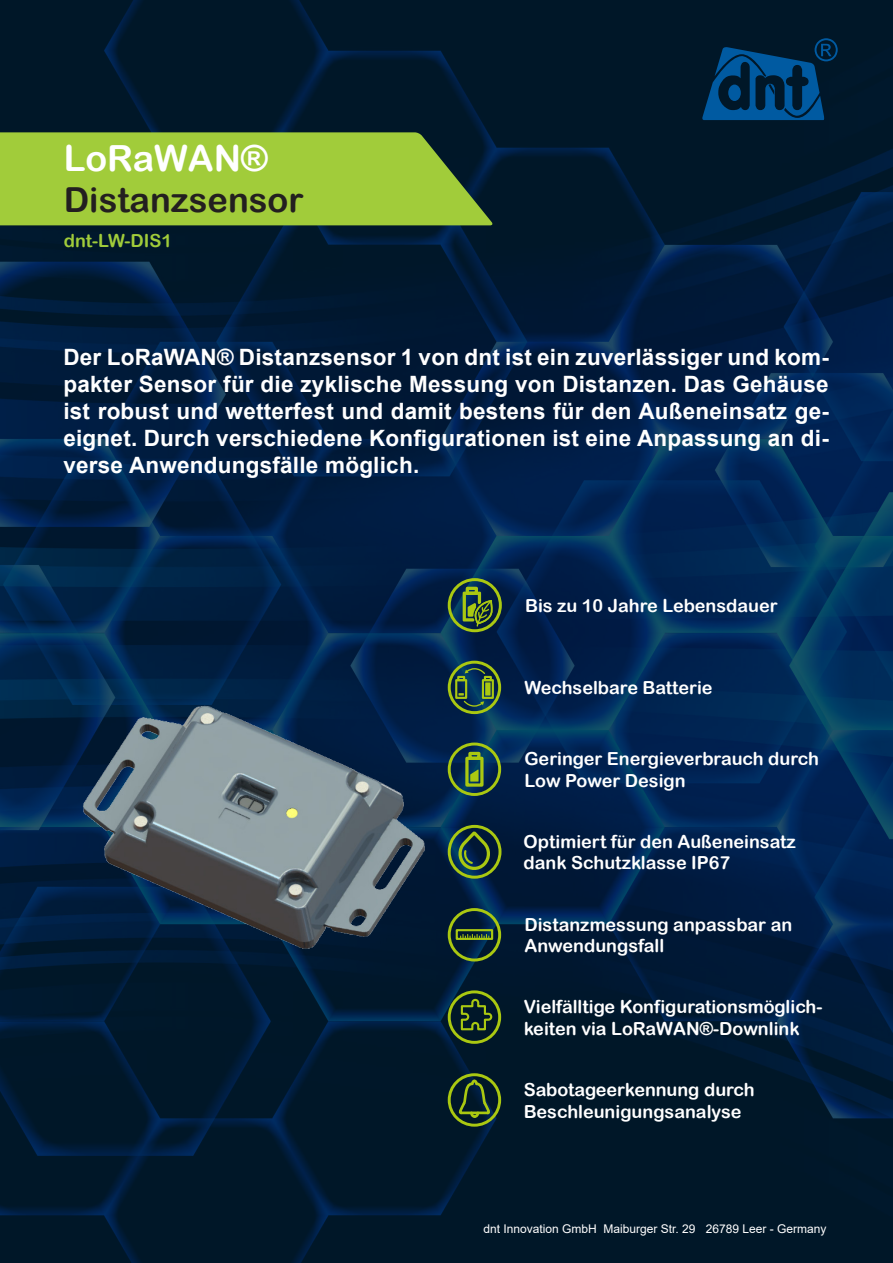
<style>
.page{position:relative;width:893px;height:1263px;background:#fff}
.page>*{position:absolute;margin:0;border:0;box-sizing:border-box;transform-origin:0 0}
.t1{font:36px "Arial Rounded MT Bold";color:#fff}
.t2{font:34.5px "Arial Rounded MT Bold";color:#231f20}
.Fließtext_Deckblatt2{font:700 22.5px/27px "Arial";letter-spacing:.01em;color:#fff;text-align:justify}
.Kastentext_2{font:18px/21.6px "Arial Rounded MT Bold";color:#fff}
.t3{font:18px "Arial Rounded MT Bold";color:#a1cc3a}
.t4{font:12px "Arial";color:#fff}
</style>
<div class="page">
<img style="left:0;top:0;width:893px;height:1263px">
<svg style="left:0;top:132px;width:493px;height:93px;background:#94be39"></svg>
<svg style="left:702px;top:38px;width:136px;height:82px;background:#00335b"></svg>
<svg style="left:448px;top:578px;width:54px;height:54px;background:#3a5a38"></svg>
<svg style="left:448px;top:661px;width:53px;height:53px;background:#365b3f"></svg>
<svg style="left:448px;top:908px;width:53px;height:53px;background:#294631"></svg>
<svg style="left:448px;top:742px;width:53px;height:54px;background:#335840"></svg>
<svg style="left:448px;top:825px;width:53px;height:54px;background:#304f36"></svg>
<svg style="left:448px;top:990px;width:53px;height:54px;background:#2c4524"></svg>
<img style="left:63px;top:692px;width:383px;height:275px">
<svg style="left:448px;top:1073px;width:53px;height:54px;background:#2d4625"></svg>
<h1 class="t1" style="left:64px;top:137px;width:205px">LoRaWAN®</h1>
<h2 class="t2" style="left:64px;top:180px;width:241px">Distanzsensor</h2>
<p class="t3" style="left:64px;top:230px;width:110px">dnt-LW-DIS1</p>
<p class="Fließtext_Deckblatt2" style="left:63px;top:344px;width:767px">Der LoRaWAN® Distanzsensor 1 von dnt ist ein zuverlässiger und kom&shy;pakter Sensor für die zyklische Messung von Distanzen. Das Gehäuse ist robust und wetterfest und damit bestens für den Außeneinsatz ge&shy;eignet. Durch verschiedene Konfigurationen ist eine Anpassung an di&shy;verse Anwendungsfälle möglich.</p>
<p class="Kastentext_2" style="left:525px;top:594px;width:254px">Bis zu 10 Jahre Lebensdauer</p>
<p class="Kastentext_2" style="left:524px;top:676px;width:190px">Wechselbare Batterie</p>
<p class="Kastentext_2" style="left:524px;top:747px;width:296px">Geringer Energieverbrauch durch<br>Low Power Design</p>
<p class="Kastentext_2" style="left:524px;top:830px;width:274px">Optimiert für den Außeneinsatz dank Schutzklasse IP67</p>
<p class="Kastentext_2" style="left:524px;top:913px;width:269px">Distanzmessung anpassbar an<br>Anwendungsfall</p>
<p class="Kastentext_2" style="left:524px;top:996px;width:300px">Vielfälltige Konfigurationsmöglich&shy;keiten via LoRaWAN®-Downlink</p>
<p class="Kastentext_2" style="left:524px;top:1079px;width:233px">Sabotageerkennung durch<br>Beschleunigungsanalyse</p>
<p class="t4" style="left:483px;top:1221px;width:344px">dnt Innovation GmbH Maiburger Str. 29 26789 Leer - Germany</p>
</div>
